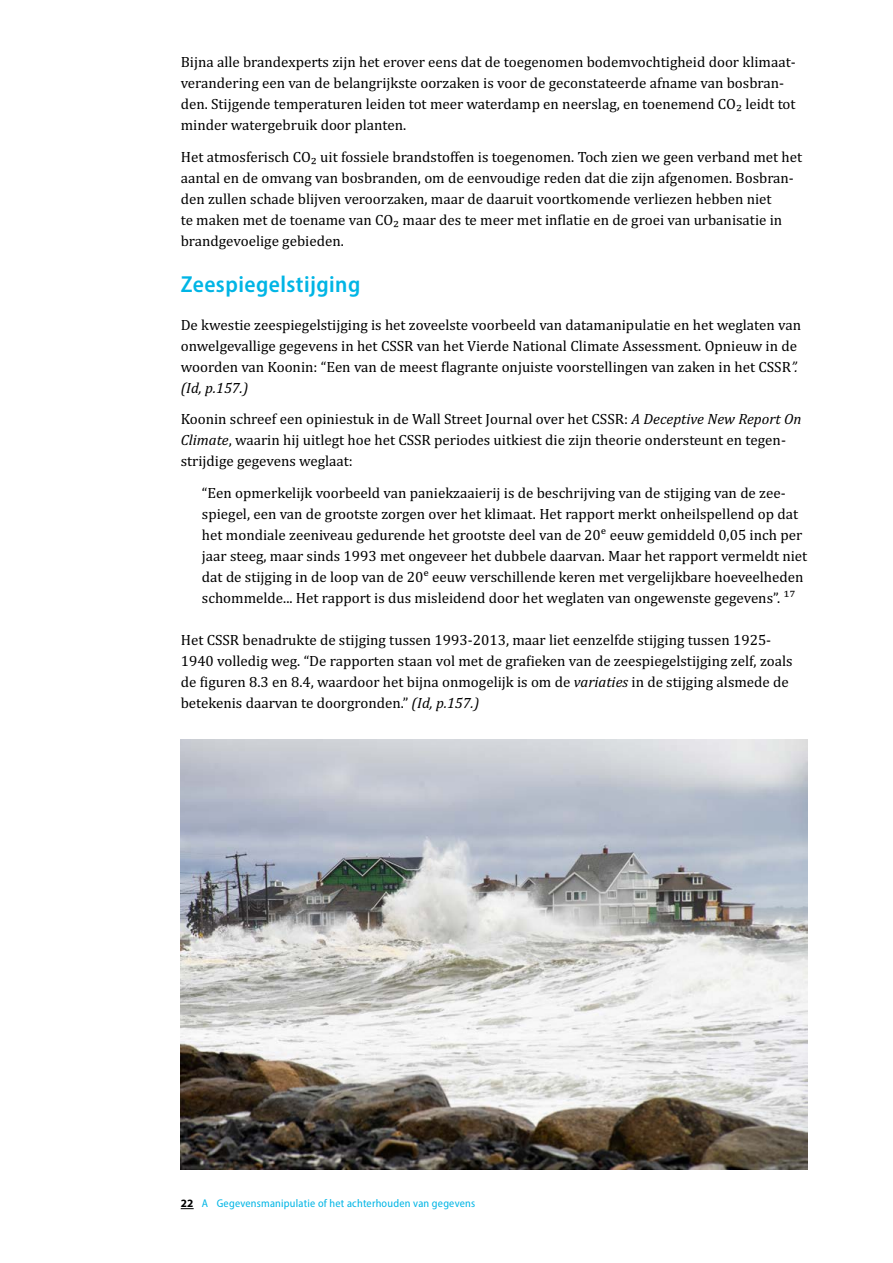
<style>
.page{position:relative;width:893px;height:1263px;background:#fff}
.page>*{position:absolute;margin:0;border:0;box-sizing:border-box;transform-origin:0 0}
.t1{font:600 semi-condensed 23.25px "Myriad Pro";letter-spacing:.02em;color:#00b5e5}
.t2{font:15px/21px "Cambria";color:#000}
.t3{font:semi-condensed 11.25px "Myriad Pro";letter-spacing:.02em;color:#00b5e5}
.s1{font-style:italic}
.s2{font-weight:700;font-stretch:normal;color:#000}
</style>
<div class="page">
<svg style="left:181px;top:1208px;width:13px;height:1px"></svg>
<img style="left:181px;top:739px;width:627px;height:431px">
<p class="t2" style="left:181px;top:51px;width:616px">Bijna alle brandexperts zijn het erover eens dat de toegenomen bodemvochtigheid door klimaat&shy;verandering een van de belangrijkste oorzaken is voor de geconstateerde afname van bosbran&shy;den. Stijgende temperaturen leiden tot meer waterdamp en neerslag, en toenemend CO2 leidt tot minder watergebruik door planten.</p>
<p class="t2" style="left:181px;top:146px;width:623px">Het atmosferisch CO2 uit fossiele brandstoffen is toegenomen. Toch zien we geen verband met het aantal en de omvang van bosbranden, om de eenvoudige reden dat die zijn afgenomen. Bosbran&shy;den zullen schade blijven veroorzaken, maar de daaruit voortkomende verliezen hebben niet<br>te maken met de toename van CO2 maar des te meer met inflatie en de groei van urbanisatie in brandgevoelige gebieden.</p>
<h1 class="t1" style="left:181px;top:270px;width:181px">Zeespiegelstijging</h1>
<p class="t2" style="left:181px;top:314px;width:622px">De kwestie zeespiegelstijging is het zoveelste voorbeeld van datamanipulatie en het weglaten van onwelgevallige gegevens in het CSSR van het Vierde National Climate Assessment. Opnieuw in de woorden van Koonin: “Een van de meest flagrante onjuiste voorstellingen van zaken in het CSSR<span class="s1">”. (Id, p.157.)</span></p>
<p class="t2" style="left:181px;top:408px;width:622px">Koonin schreef een opiniestuk in de Wall Street Journal over het CSSR: <span class="s1">A Deceptive New Report On<br>Climate</span>, waarin hij uitlegt hoe het CSSR periodes uitkiest die zijn theorie ondersteunt en tegen&shy;strijdige gegevens weglaat:</p>
<p class="t2" style="left:202px;top:482px;width:607px">“Een opmerkelijk voorbeeld van paniekzaaierij is de beschrijving van de stijging van de zee&shy;spiegel, een van de grootste zorgen over het klimaat. Het rapport merkt onheilspellend op dat het mondiale zeeniveau gedurende het grootste deel van de 20e eeuw gemiddeld 0,05 inch per jaar steeg, maar sinds 1993 met ongeveer het dubbele daarvan. Maar het rapport vermeldt niet dat de stijging in de loop van de 20e eeuw verschillende keren met vergelijkbare hoeveelheden schommelde... Het rapport is dus misleidend door het weglaten van ongewenste gegevens”. 17</p>
<p class="t2" style="left:181px;top:629px;width:613px">Het CSSR benadrukte de stijging tussen 1993-2013, maar liet eenzelfde stijging tussen 1925- 1940 volledig weg. “De rapporten staan vol met de grafieken van de zeespiegelstijging zelf, zoals de figuren 8.3 en 8.4, waardoor het bijna onmogelijk is om de <span class="s1">variaties</span> in de stijging alsmede de betekenis daarvan te doorgronden.” <span class="s1">(Id, p.157.)</span></p>
<p class="t3" style="left:181px;top:1196px;width:296px"><span class="s2">22</span> A Gegevensmanipulatie of het achterhouden van gegevens</p>
</div>
